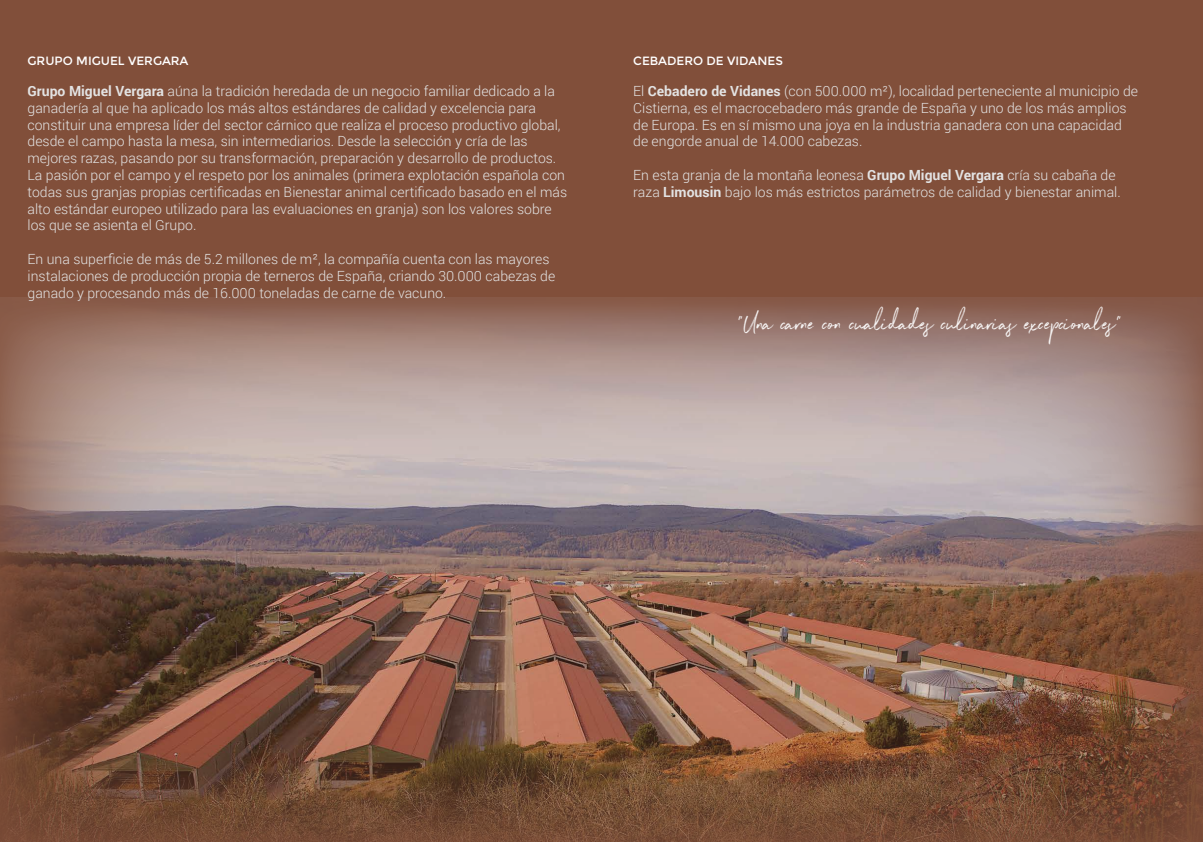
<style>
.page{position:relative;width:1203px;height:842px;background:#fff}
.page>*{position:absolute;margin:0;border:0;box-sizing:border-box;transform-origin:0 0}
.t1{font:27px "Northwell";color:rgb(255 255 255/.93)}
.t2{font:300 14px/16.8px "Roboto";color:#e3e3e3}
.t3{font:12px "Montserrat";color:#fff}
.s1{font-weight:700}
</style>
<div class="page">
<div style="left:0;top:0;width:1202px;height:842px;background:#814f3a"></div>
<img style="left:0;top:298px;width:1202px;height:544px">
<p class="t3" style="left:28px;top:54px;width:162px">GRUPO MIGUEL VERGARA</p>
<p class="t2" style="left:28px;top:82px;width:541px"><span class="s1">Grupo Miguel Vergara</span> aúna la tradición heredada de un negocio familiar dedicado a la ganadería al que ha aplicado los más altos estándares de calidad y excelencia para constituir una empresa líder del sector cárnico que realiza el proceso productivo global, desde el campo hasta la mesa, sin intermediarios. Desde la selección y cría de las mejores razas, pasando por su transformación, preparación y desarrollo de productos.<br>La pasión por el campo y el respeto por los animales (primera explotación española con todas sus granjas propias certificadas en Bienestar animal certificado basado en el más alto estándar europeo utilizado para las evaluaciones en granja) son los valores sobre los que se asienta el Grupo.</p>
<p class="t2" style="left:28px;top:250px;width:529px">En una superficie de más de 5.2 millones de m², la compañía cuenta con las mayores instalaciones de producción propia de terneros de España, criando 30.000 cabezas de ganado y procesando más de 16.000 toneladas de carne de vacuno.</p>
<p class="t3" style="left:633px;top:54px;width:151px">CEBADERO DE VIDANES</p>
<p class="t2" style="left:633px;top:82px;width:506px">El <span class="s1">Cebadero de Vidanes</span> (con 500.000 m²), localidad perteneciente al municipio de Cistierna, es el macrocebadero más grande de España y uno de los más amplios de Europa. Es en sí mismo una joya en la industria ganadera con una capacidad de engorde anual de 14.000 cabezas.</p>
<p class="t2" style="left:633px;top:166px;width:489px">En esta granja de la montaña leonesa <span class="s1">Grupo Miguel Vergara</span> cría su cabaña de raza <span class="s1">Limousin</span> bajo los más estrictos parámetros de calidad y bienestar animal.</p>
<h1 class="t1" style="left:737px;top:304px;width:385px">“Una carne con cualidades culinarias excepcionales”</h1>
</div>
